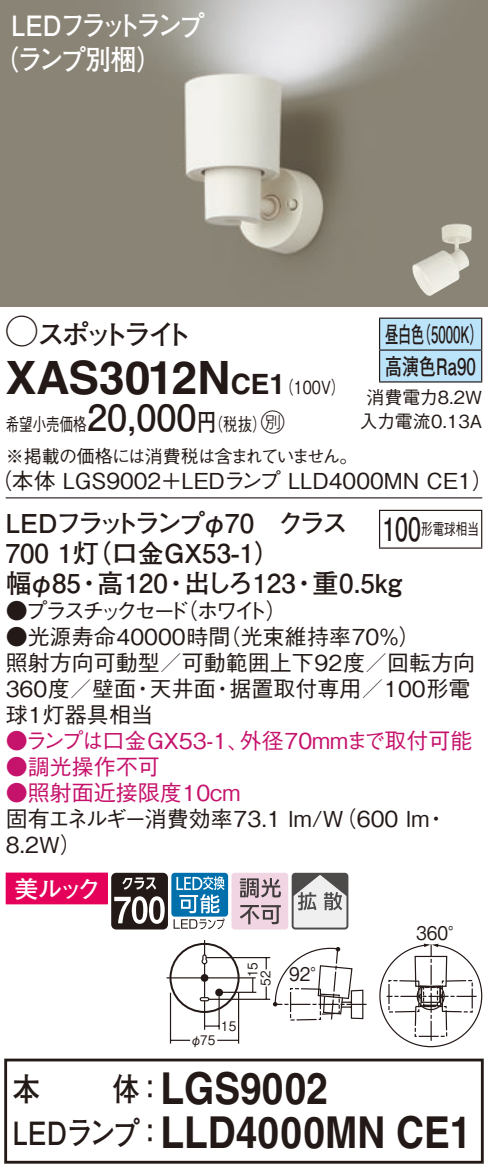
<style>
.page{position:relative;width:488px;height:1175px;background:#fff}
.page>*{position:absolute;margin:0;border:0;box-sizing:border-box;transform-origin:0 0}
.t1{font:700 46px "Helvetica LT Std";letter-spacing:-.015em;color:#231916}
.t2{font:700 44px "Helvetica LT Std";color:#231916;scale:.88 1}
.t3{font:700 36px "Futo Go B101 Pro";color:#231916}
.t4{font:700 32px "Futo Go B101 Pro";color:#231916;scale:.85 1}
.t5{font:700 32px "Futo Go B101 Pro";color:#231916;scale:.72 1}
.t6{font:700 28px/34px "Futo Go B101 Pro";letter-spacing:-.12em;color:#fff;scale:.9 1}
.t7{font:700 28px "Futo Go B101 Pro";letter-spacing:-.195em;color:#231916}
.t8{font:700 28px "Helvetica LT Std";color:#231916}
.t9{font:700 26px "Futo Go B101 Pro";color:#231916}
.t10{font:700 26px "Futo Go B101 Pro";letter-spacing:-.145em;color:#231916}
.t11{font:24px "Futo Go B101 Pro Bold 90 pv RKSJ H";color:#fff}
.t12{font:24px "Ford Classification 1";color:#231916}
.t13{font:700 22.8px/32px "Futo Go B101 Pro";color:#231916;scale:.58 1}
.t14{font:500 22px/26px "Gothic BBB Pro";color:#231916}
.t15{font:500 22px "Gothic BBB Pro";color:#c5126b}
.t16{font:500 22px "Gothic BBB Pro";letter-spacing:-.165em;color:#231916}
.t17{font:18.8px "Gothic BBB Pro Medium 90 pv RKSJ H";color:#231916;scale:.9 1}
.t18{font:500 18px/31.6px "Gothic BBB Pro";letter-spacing:-.04em;color:#231916;scale:.75 1}
.t19{font:500 18px/24px "Gothic BBB Pro";color:#231916;text-align:center}
.t20{font:500 18px "Gothic BBB Pro";color:#231916;scale:.8 1}
.t21{font:500 16px "Gothic BBB Pro";color:#231916;scale:.72 1}
.t22{font:13.2px "Gothic BBB Pro Medium 90 pv RKSJ H";color:#231916;scale:.9 1}
.s1{font-family:"Ford Classification 1";font-weight:400;font-size:32px}
.s2{font-size:46px}
.s3{font-family:"Helvetica LT Std";font-weight:700;font-size:28px}
.s4{font-family:"Gothic BBB Pro";font-weight:500;font-size:18px}
.s5{font-family:"Futo Go B101 Pro";font-weight:700;font-size:24px}
</style>
<div class="page">
<img style="left:0;top:0;width:488px;height:306px">
<img style="left:412px;top:223px;width:59px;height:73px">
<div style="left:380px;top:319px;width:101px;height:62px;background:#bbe3f9"></div>
<hr style="left:379px;top:317px;width:103px;height:2px;background:#231916">
<hr style="left:379px;top:319px;width:1px;height:30px;background:#231916">
<hr style="left:481px;top:319px;width:1px;height:30px;background:#231916">
<hr style="left:379px;top:349px;width:103px;height:2px;background:#231916">
<hr style="left:379px;top:351px;width:1px;height:30px;background:#231916">
<hr style="left:481px;top:351px;width:1px;height:30px;background:#231916">
<hr style="left:379px;top:381px;width:103px;height:2px;background:#231916">
<hr style="left:6px;top:497px;width:476px;height:1px;background:#231916">
<hr style="left:379px;top:511px;width:1px;height:36px;background:#231916">
<hr style="left:379px;top:510px;width:103px;height:1px;background:#231916">
<hr style="left:481px;top:511px;width:1px;height:36px;background:#231916">
<hr style="left:379px;top:547px;width:103px;height:2px;background:#231916">
<div style="left:169px;top:943px;width:70px;height:70px;border:2px solid #231916;border-radius:50%"></div>
<hr style="left:166px;top:977px;width:89px;height:1px;background:#231916">
<div style="left:215px;top:988px;width:8px;height:8px;background:#231916;border-radius:50%"></div>
<hr style="left:218px;top:996px;width:2px;height:33px;background:#231916">
<hr style="left:170px;top:992px;width:1px;height:51px;background:#231916">
<hr style="left:238px;top:992px;width:1px;height:51px;background:#231916">
<svg style="left:199px;top:940px;width:20px;height:89px"></svg>
<svg style="left:171px;top:1039px;width:19px;height:2px"></svg>
<hr style="left:217px;top:1039px;width:22px;height:2px;background:#231916">
<svg style="left:252px;top:978px;width:1px;height:13px"></svg>
<hr style="left:206px;top:957px;width:64px;height:1px;background:#231916">
<hr style="left:209px;top:998px;width:61px;height:2px;background:#231916">
<hr style="left:220px;top:991px;width:36px;height:2px;background:#231916">
<svg style="left:265px;top:986px;width:2px;height:13px"></svg>
<svg style="left:265px;top:958px;width:2px;height:11px"></svg>
<svg style="left:273px;top:943px;width:209px;height:104px"></svg>
<div style="left:171px;top:872px;width:57px;height:44px;background:#0070ac;border-radius:3px"></div>
<svg style="left:6px;top:872px;width:218px;height:57px"></svg>
<svg style="left:231px;top:873px;width:114px;height:56px"></svg>
<div style="left:291px;top:872px;width:57px;height:57px;border:2px solid #4d4a4a;border-radius:3px"></div>
<div style="left:4px;top:1058px;width:479px;height:105px;border:3px solid #231916"></div>
<p class="t6" style="left:-7px;top:5px;width:236px;text-indent:18px">LEDフラットランプ（ランプ別梱(</p>
<p class="t7" style="left:6px;top:312px;width:188px"><span class="s1">A</span>スポットライト</p>
<p class="t13" style="left:417px;top:315px;width:115px">（5000 (K</p>
<p class="t13" style="left:385px;top:315px;width:158px">昼白色<br>高演色Ra90</p>
<p class="t19" style="left:359px;top:383px;width:124px">消費電力8.2W入力電流0.13A</p>
<h1 class="t1" style="left:6px;top:349px;width:193px">XAS3012</h1>
<p class="t8" style="left:197px;top:367px;width:74px"><span class="s2">N</span>CE</p>
<p class="t20" style="left:269px;top:372px;width:96px">（<span class="s3">1</span> 100 (V</p>
<h3 class="t3" style="left:87px;top:389px;width:111px">20,000</h3>
<p class="t12" style="left:252px;top:410px;width:34px">C<span class="s4">）</span></p>
<p class="t20" style="left:197px;top:410px;width:70px">（<span class="s5">円</span>税抜</p>
<p class="t18" style="left:6px;top:406px;width:470px">希望小売価格<br>※掲載の価格には消費税は含まれていません。</p>
<p class="t14" style="left:-10px;top:465px;width:505px">（本体 LGS9002＋LEDランプ LLD4000MN CE1(</p>
<p class="t10" style="left:6px;top:502px;width:343px">LEDフラットランプφ70　クラス</p>
<p class="t9" style="left:6px;top:532px;width:276px">700 （灯1 口金GX53-1(</p>
<p class="t9" style="left:312px;top:562px;width:91px">重0.5kg</p>
<h3 class="t5" style="left:382px;top:504px;width:55px">100</h3>
<p class="t21" style="left:421px;top:516px;width:82px">形電球相当</p>
<p class="t9" style="left:6px;top:562px;width:77px">幅φ85</p>
<p class="t9" style="left:97px;top:562px;width:72px">高120</p>
<p class="t9" style="left:184px;top:562px;width:113px">出しろ123</p>
<p class="t9" style="left:76px;top:562px;width:27px">・</p>
<p class="t9" style="left:163px;top:562px;width:27px">・</p>
<p class="t9" style="left:291px;top:562px;width:27px">・</p>
<p class="t14" style="left:176px;top:595px;width:113px">（ホワイト(</p>
<p class="t16" style="left:6px;top:593px;width:185px">●プラスチックセード</p>
<p class="t14" style="left:219px;top:621px;width:203px">（光束維持率70％(</p>
<p class="t14" style="left:6px;top:621px;width:226px">●光源寿命40000時間</p>
<p class="t14" style="left:6px;top:647px;width:471px">照射方向可動型／可動範囲上下92度／回転方向</p>
<p class="t14" style="left:229px;top:673px;width:242px">据置取付専用／100形電</p>
<p class="t14" style="left:6px;top:673px;width:149px">360度／壁面球1灯器具相当</p>
<p class="t14" style="left:150px;top:673px;width:67px">天井面</p>
<p class="t14" style="left:132px;top:673px;width:24px">・</p>
<p class="t14" style="left:211px;top:673px;width:23px">・</p>
<p class="t15" style="left:6px;top:723px;width:245px">●ランプは口金GX53-1、</p>
<p class="t15" style="left:6px;top:749px;width:156px">●調光操作不可</p>
<p class="t15" style="left:6px;top:775px;width:236px">●照射面近接限度10cm</p>
<p class="t15" style="left:240px;top:723px;width:234px">外径70mmまで取付可能</p>
<p class="t14" style="left:6px;top:803px;width:425px">固有エネルギー消費効率73.1 lm （W/ 600 lm<br>8.2W(</p>
<p class="t14" style="left:425px;top:803px;width:23px">・</p>
<p class="t11" style="left:14px;top:869px;width:88px">美ルック</p>
<p class="t22" style="left:242px;top:977px;width:18px;rotate:-90deg">15</p>
<p class="t22" style="left:255px;top:985px;width:18px;rotate:-90deg">52</p>
<p class="t17" style="left:289px;top:959px;width:44px">92°</p>
<p class="t17" style="left:416px;top:918px;width:56px">360°</p>
<p class="t22" style="left:221px;top:1015px;width:18px">15</p>
<p class="t22" style="left:190px;top:1029px;width:29px">φ75</p>
<h3 class="t4" style="left:13px;top:1063px;width:34px">本</h3>
<h3 class="t4" style="left:113px;top:1063px;width:62px">体：</h3>
<h2 class="t2" style="left:160px;top:1061px;width:192px">LGS9002</h2>
<h3 class="t4" style="left:13px;top:1107px;width:179px">LEDランプ：</h3>
<h2 class="t2" style="left:160px;top:1105px;width:355px">LLD4000MN CE1</h2>
</div>
